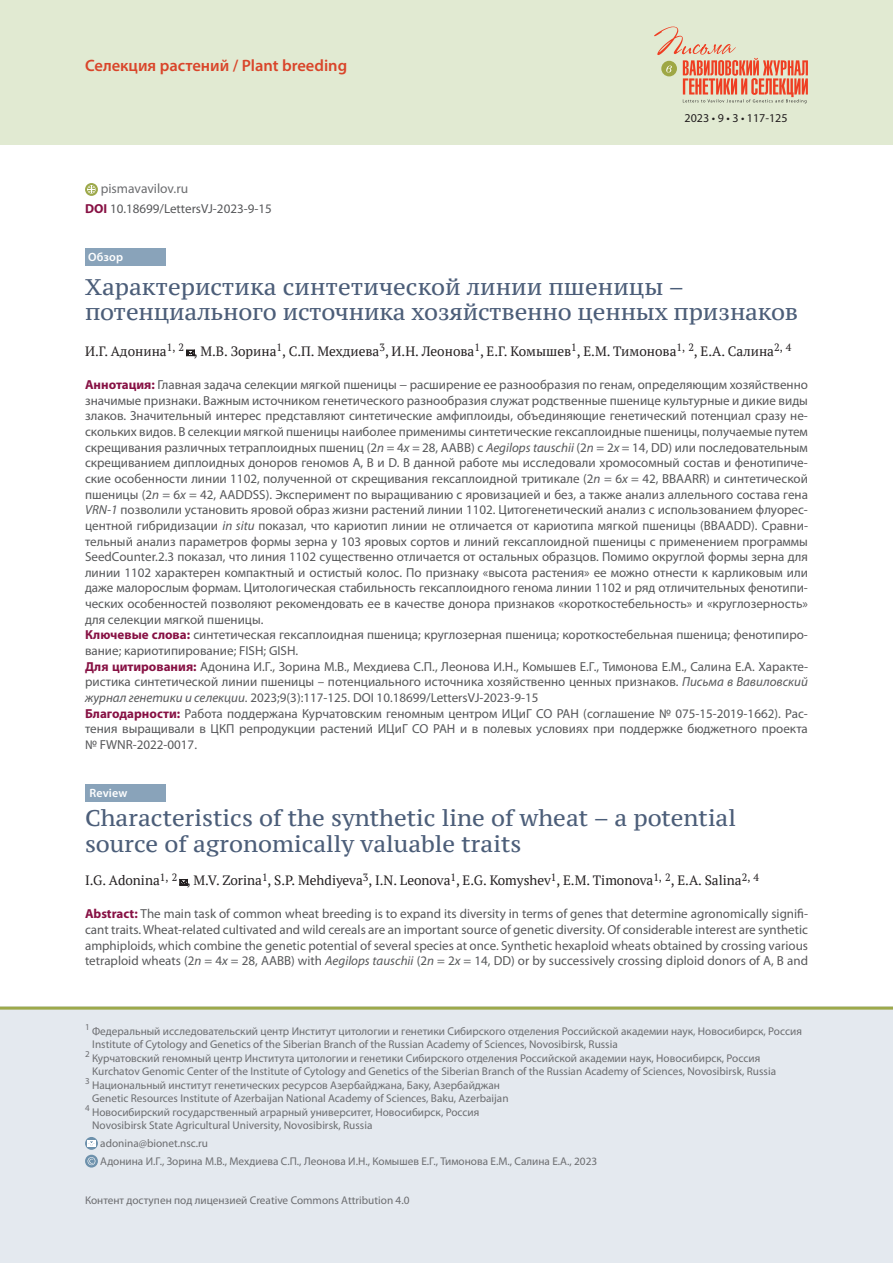
<style>
.page{position:relative;width:893px;height:1263px;background:#fff}
.page>*{position:absolute;margin:0;border:0;box-sizing:border-box;transform-origin:0 0}
.t1{font:22.5px/25.5px "PT Serif Caption";color:#4c5e79}
.t2{font:600 16.5px "Myriad Pro";color:#d9452a}
.t3{font:13.5px "PT Serif";color:#231f20}
.t4{font:13.5px "Myriad Pro";color:#6c6d70}
.t5{font:13.05px/15.6px "Myriad Pro";color:#57585a;text-align:justify}
.t6{font:12px "Myriad Pro";color:#231f20}
.t7{font:600 12px "Myriad Pro";letter-spacing:.01em;color:#fff}
.t8{font:11.25px/17.7px "Myriad Pro";color:#6c6d70}
.s1{font-weight:700;color:#871144}
.s2{font-style:italic}
</style>
<div class="page">
<div style="left:0;top:0;width:893px;height:144px;background:#e1ead2"></div>
<svg style="left:654px;top:27px;width:154px;height:76px"></svg>
<div style="left:0;top:1007px;width:893px;height:256px;background:#e4e9ef"></div>
<svg style="left:85px;top:1137px;width:13px;height:13px"></svg>
<svg style="left:87px;top:1140px;width:8px;height:6px"></svg>
<svg style="left:85px;top:1155px;width:13px;height:12px"></svg>
<svg style="left:88px;top:1157px;width:7px;height:8px"></svg>
<hr style="left:0;top:1007px;width:893px;height:3px;background:#9da94b">
<div style="left:86px;top:248px;width:79px;height:18px;background:#89a3ba"></div>
<svg style="left:180px;top:879px;width:8px;height:6px"></svg>
<svg style="left:187px;top:350px;width:8px;height:6px"></svg>
<div style="left:85px;top:785px;width:81px;height:17px;background:#89a3ba"></div>
<svg style="left:85px;top:183px;width:13px;height:13px"></svg>
<svg style="left:87px;top:185px;width:9px;height:9px"></svg>
<p class="t2" style="left:85px;top:55px;width:264px">Селекция растений / Plant breeding</p>
<p class="t4" style="left:101px;top:180px;width:89px">pismavavilov.ru</p>
<p class="t5" style="left:85px;top:200px;width:188px"><span class="s1">DOI</span> 10.18699/LettersVJ-2023-9-15</p>
<p class="t7" style="left:88px;top:249px;width:36px">Обзор</p>
<p class="t6" style="left:685px;top:110px;width:104px">2023 • 9 • 3 • 117-125</p>
<h1 class="t1" style="left:85px;top:274px;width:715px">Характеристика синтетической линии пшеницы – потенциального источника хозяйственно ценных признаков</h1>
<p class="t3" style="left:85px;top:342px;width:708px">И.Г. Адонина<sup>1,</sup> <sup>2</sup> , М.В. Зорина<sup>1</sup>, С.П. Мехдиева<sup>3</sup>, И.Н. Леонова<sup>1</sup>, Е.Г. Комышев<sup>1</sup>, Е.М. Тимонова<sup>1,</sup> <sup>2</sup>, Е.А. Салина<sup>2,</sup> <sup>4</sup></p>
<p class="t5" style="left:85px;top:376px;width:724px;text-align:left"><span class="s1">Аннотация:</span> Главная задача селекции мягкой пшеницы − расширение ее разнообразия по генам, определяющим хозяйственно значимые признаки. Важным источником генетического разнообразия служат родственные пшенице культурные и дикие виды злаков. Значительный интерес представляют синтетические амфиплоиды, объединяющие генетический потенциал сразу не&shy;скольких видов. В селекции мягкой пшеницы наиболее применимы синтетические гексаплоидные пшеницы, получаемые путем скрещивания различных тетраплоидных пшениц (2<span class="s2">n</span> = 4<span class="s2">х =</span> 28, AABB) c <span class="s2">Aegilops tauschii</span> (2<span class="s2">n</span> = 2<span class="s2">х</span> = 14, DD) или последовательным скрещиванием диплоидных доноров геномов А, В и D. В данной работе мы исследовали хромосомный состав и фенотипиче&shy;ские особенности линии 1102, полученной от скрещивания гексаплоидной тритикале (2<span class="s2">n</span> = 6<span class="s2">х</span> = 42, BBAARR) и синтетической пшеницы (2<span class="s2">n</span> = 6<span class="s2">х</span> = 42, AADDSS). Эксперимент по выращиванию с яровизацией и без, а также анализ аллельного состава гена <span class="s2">VRN-1</span> позволили установить яровой образ жизни растений линии 1102. Цитогенетический анализ с использованием флуорес&shy;центной гибридизации <span class="s2">in situ</span> показал, что кариотип линии не отличается от кариотипа мягкой пшеницы (BBAADD). Сравни&shy;тельный анализ параметров формы зерна у 103 яровых сортов и линий гексаплоидной пшеницы с применением программы SeedCounter.2.3 показал, что линия 1102 существенно отличается от остальных образцов. Помимо округлой формы зерна для линии 1102 характерен компактный и остистый колос. По признаку «высота растения» ее можно отнести к карликовым или даже малорослым формам. Цитологическая стабильность гексаплоидного генома линии 1102 и ряд отличительных фенотипи&shy;ческих особенностей позволяют рекомендовать ее в качестве донора признаков «короткостебельность» и «круглозерность» для селекции мягкой пшеницы.<br><span class="s1">Ключевые слова:</span> синтетическая гексаплоидная пшеница; круглозерная пшеница; короткостебельная пшеница; фенотипиро&shy;вание; кариотипирование; FISH; GISH.<br><span class="s1">Для цитирования:</span> Адонина И.Г., Зорина М.В., Мехдиева С.П., Леонова И.Н., Комышев Е.Г., Тимонова Е.М., Салина Е.А. Характе&shy;ристика синтетической линии пшеницы – потенциального источника хозяйственно ценных признаков. <span class="s2">Письма в Вавиловский журнал генетики и селекции</span>. 2023;9(3):117-125. DOI 10.18699/LettersVJ-2023-9-15<br><span class="s1">Благодарности:</span> Работа поддержана Курчатовским геномным центром ИЦиГ СО РАН (соглашение № 075-15-2019-1662). Рас&shy;тения выращивали в ЦКП репродукции растений ИЦиГ СО РАН и в полевых условиях при поддержке бюджетного проекта № FWNR-2022-0017.</p>
<p class="t7" style="left:89px;top:785px;width:39px">Review</p>
<h1 class="t1" style="left:85px;top:805px;width:652px">Characteristics of the synthetic line of wheat – a potential source of agronomically valuable traits</h1>
<p class="t3" style="left:85px;top:872px;width:676px">I.G. Adonina<sup>1,</sup> <sup>2</sup> , M.V. Zorina<sup>1</sup>, S.P. Mehdiyeva<sup>3</sup>, I.N. Leonova<sup>1</sup>, E.G. Komyshev<sup>1</sup>, E.M. Timonova<sup>1,</sup> <sup>2</sup>, E.A. Salina<sup>2,</sup> <sup>4</sup></p>
<p class="t5" style="left:85px;top:906px;width:724px"><span class="s1">Abstract:</span> The main task of common wheat breeding is to expand its diversity in terms of genes that determine agronomically signifi&shy;cant traits. Wheat-related cultivated and wild cereals are an important source of genetic diversity. Of considerable interest are synthetic amphiploids, which combine the genetic potential of several species at once. Synthetic hexaploid wheats obtained by crossing various tetraploid wheats (2<span class="s2">n</span> = 4<span class="s2">х</span> = 28, AABB) with <span class="s2">Aegilops tauschii</span> (2<span class="s2">n</span> = 2<span class="s2">х</span> = 14, DD) or by successively crossing diploid donors of A, B and</p>
<p class="t8" style="left:85px;top:1022px;width:718px"><sup>1</sup> Федеральный исследовательский центр Институт цитологии и генетики Сибирского отделения Российской академии наук, Новосибирск, Россия</p>
<p class="t8" style="left:92px;top:1035px;width:527px">Institute of Cytology and Genetics of the Siberian Branch of the Russian Academy of Sciences, Novosibirsk, Russia</p>
<p class="t8" style="left:85px;top:1049px;width:677px"><sup>2</sup> Курчатовский геномный центр Института цитологии и генетики Сибирского отделения Российской академии наук, Новосибирск, Россия</p>
<p class="t8" style="left:92px;top:1062px;width:685px">Kurchatov Genomic Center of the Institute of Cytology and Genetics of the Siberian Branch of the Russian Academy of Sciences, Novosibirsk, Russia</p>
<p class="t8" style="left:85px;top:1076px;width:417px"><sup>3</sup> Национальный институт генетических ресурсов Азербайджана, Баку, Азербайджан</p>
<p class="t8" style="left:92px;top:1089px;width:418px">Genetic Resources Institute of Azerbaijan National Academy of Sciences, Baku, Azerbaijan</p>
<p class="t8" style="left:85px;top:1103px;width:396px"><sup>4</sup> Новосибирский государственный аграрный университет, Новосибирск, Россия</p>
<p class="t8" style="left:92px;top:1116px;width:282px">Novosibirsk State Agricultural University, Novosibirsk, Russia</p>
<p class="t8" style="left:100px;top:1134px;width:498px">adonina@bionet.nsc.ru<br>Адонина И.Г., Зорина М.В., Мехдиева С.П., Леонова И.Н., Комышев Е.Г., Тимонова Е.М., Салина Е.А., 2023</p>
<p class="t8" style="left:85px;top:1191px;width:326px">Контент доступен под лицензией Creative Commons Attribution 4.0</p>
</div>
